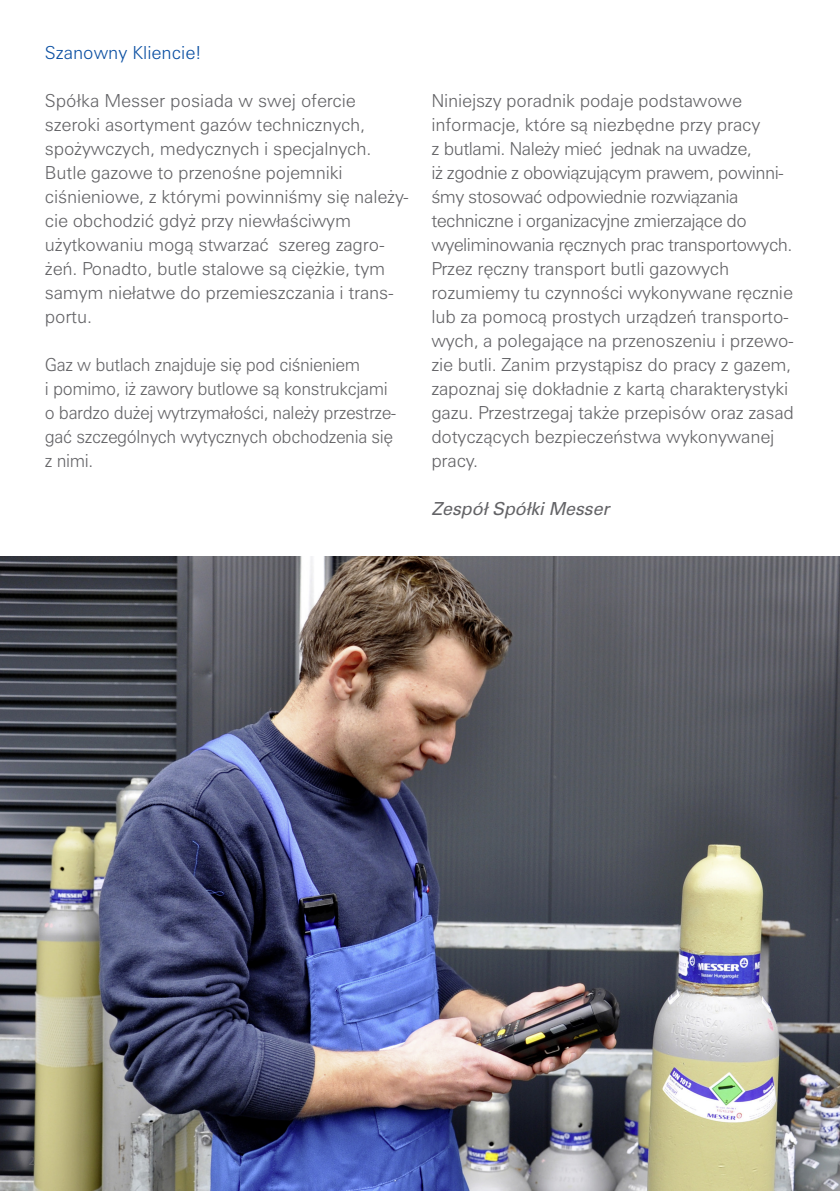
<style>
.page{position:relative;width:840px;height:1191px;background:#fff}
.page>*{position:absolute;margin:0;border:0;box-sizing:border-box;transform-origin:0 0}
.T1{font:300 18px/24px "Univers";letter-spacing:-.01em;color:#636366}
.T1-2{font:300 18px/24px "Univers";letter-spacing:-.03em;color:#636366}
.T1-3{font:300 18px/24px "Univers";letter-spacing:-.01em;color:#636366;scale:.96 1}
.T1-4{font:italic 18px "Univers";color:#636366}
.S3{font:300 18px "Univers";color:#0a4fa2}
.t1{font:300 12px "Univers";color:#636366}
</style>
<div class="page">
<img style="left:0;top:556px;width:839px;height:635px">
<p class="S3" style="left:45px;top:42px;width:158px">Szanowny Kliencie!</p>
<p class="T1" style="left:45px;top:89px;width:328px">Spółka Messer posiada w swej ofercie szeroki asortyment gazów technicznych, spożywczych, medycznych i specjalnych.</p>
<p class="T1" style="left:45px;top:161px;width:365px">Butle gazowe to przenośne pojemniki ciśnieniowe, z którymi powinniśmy się należy&shy;cie obchodzić gdyż przy niewłaściwym użytkowaniu mogą stwarzać szereg zagro&shy;żeń. Ponadto, butle stalowe są ciężkie, tym samym niełatwe do przemieszczania i trans&shy;portu.</p>
<p class="T1-3" style="left:45px;top:353px;width:367px">Gaz w butlach znajduje się pod ciśnieniem<br>i pomimo, iż zawory butlowe są konstrukcjami o bardzo dużej wytrzymałości, należy przestrze&shy;gać szczególnych wytycznych obchodzenia się z nimi.</p>
<p class="T1-2" style="left:431px;top:88px;width:362px">Niniejszy poradnik podaje podstawowe informacje, które są niezbędne przy pracy<br>z butlami. Należy mieć jednak na uwadze,<br>iż zgodnie z obowiązującym prawem, powinni&shy;śmy stosować odpowiednie rozwiązania techniczne i organizacyjne zmierzające do wyeliminowania ręcznych prac transportowych.</p>
<p class="T1" style="left:431px;top:256px;width:364px">Przez ręczny transport butli gazowych rozumiemy tu czynności wykonywane ręcznie lub za pomocą prostych urządzeń transporto&shy;wych, a polegające na przenoszeniu i przewo&shy;zie butli. Zanim przystąpisz do pracy z gazem, zapoznaj się dokładnie z kartą charakterystyki gazu. Przestrzegaj także przepisów oraz zasad dotyczących bezpieczeństwa wykonywanej pracy.</p>
<p class="T1-4" style="left:431px;top:498px;width:179px">Zespół Spółki Messer</p>
<p class="t1" style="left:28px;top:1153px;width:8px">2</p>
</div>
